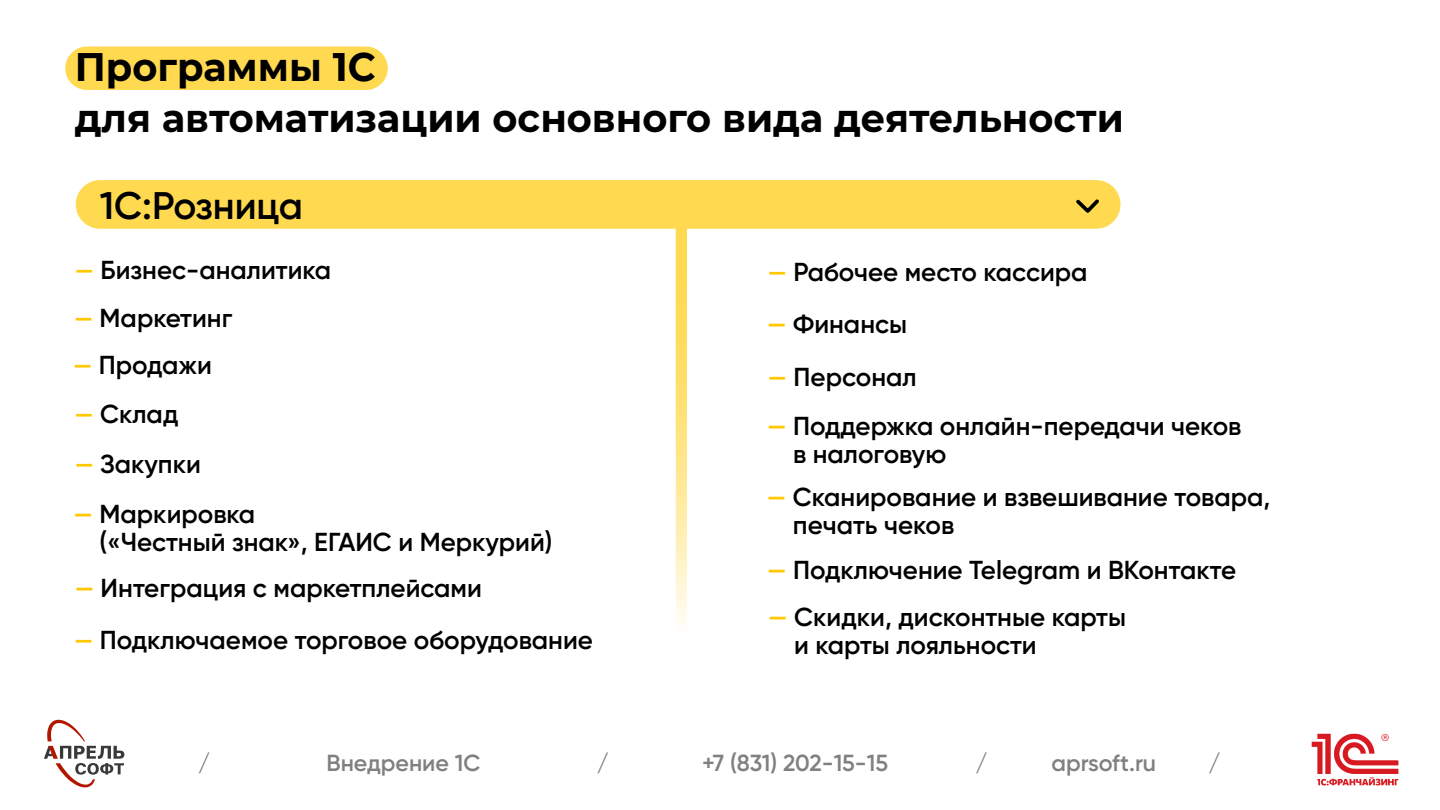
<style>
.page{position:relative;width:1440px;height:810px;background:#fff}
.page>*{position:absolute;margin:0;border:0;box-sizing:border-box;transform-origin:0 0}
.t1{font:700 39.75px/51.1px "Montserrat";color:#000;scale:.96 1}
.t2{font:600 38.4px "Gilroy";color:#000}
.t3{font:600 25.95px/28px "Gilroy";color:#000}
.t4{font:600 23.25px "Gilroy";color:#808080}
.s1{font-size:25.58px;color:#ffc800}
.s2{color:#ffc800}
</style>
<div class="page">
<svg style="left:44px;top:719px;width:80px;height:69px"></svg>
<img style="left:1311px;top:733px;width:88px;height:53px">
<div style="left:76px;top:180px;width:1045px;height:49px;background:#ffd94f;border-radius:24px"></div>
<svg style="left:1076px;top:199px;width:23px;height:14px"></svg>
<svg style="left:676px;top:219px;width:11px;height:425px;background:#ffe68c"></svg>
<div style="left:65px;top:46px;width:323px;height:44px;background:#ffd94f;border-radius:22px"></div>
<h1 class="t1" style="left:75px;top:39px;width:1094px">Программы 1С<br>для автоматизации основного вида деятельности</h1>
<h2 class="t2" style="left:100px;top:181px;width:205px">1С:Розница</h2>
<p class="t3" style="left:75px;top:256px;width:258px"><span class="s1">—</span> Бизнес-аналитика</p>
<p class="t3" style="left:74px;top:303px;width:160px"><span class="s1">—</span> Маркетинг</p>
<p class="t3" style="left:73px;top:351px;width:140px"><span class="s1">—</span> Продажи</p>
<p class="t3" style="left:74px;top:400px;width:106px"><span class="s1">—</span> Склад</p>
<p class="t3" style="left:75px;top:450px;width:128px"><span class="s1">—</span> Закупки</p>
<p class="t3" style="left:100px;top:499px;width:455px;text-indent:-26px"><span class="s2">—</span> Маркировка<br>(«Честный знак», ЕГАИС и Меркурий)</p>
<p class="t3" style="left:75px;top:574px;width:409px"><span class="s2">—</span> Интеграция с маркетплейсами</p>
<p class="t3" style="left:768px;top:257px;width:321px"><span class="s1">—</span> Рабочее место кассира</p>
<p class="t3" style="left:767px;top:310px;width:141px"><span class="s2">—</span> Финансы</p>
<p class="t3" style="left:768px;top:362px;width:150px"><span class="s1">—</span> Персонал</p>
<p class="t3" style="left:793px;top:412px;width:450px;text-indent:-26px"><span class="s2">—</span> Поддержка онлайн-передачи чеков в налоговую</p>
<p class="t3" style="left:793px;top:483px;width:479px;text-indent:-26px"><span class="s2">—</span> Сканирование и взвешивание товара, печать чеков</p>
<p class="t3" style="left:767px;top:556px;width:471px"><span class="s2">—</span> Подключение Telegram и ВКонтакте</p>
<p class="t3" style="left:768px;top:603px;width:359px"><span class="s2">—</span> Скидки, дисконтные карты</p>
<p class="t3" style="left:74px;top:625px;width:520px"><span class="s1">—</span> Подключаемое торговое оборудование</p>
<p class="t3" style="left:794px;top:631px;width:244px">и карты лояльности</p>
<p class="t4" style="left:198px;top:749px;width:14px">/</p>
<p class="t4" style="left:327px;top:749px;width:156px">Внедрение 1С</p>
<p class="t4" style="left:597px;top:749px;width:14px">/</p>
<p class="t4" style="left:702px;top:749px;width:188px">+7 (831) 202-15-15</p>
<p class="t4" style="left:975px;top:749px;width:14px">/</p>
<p class="t4" style="left:1052px;top:749px;width:106px">aprsoft.ru</p>
<p class="t4" style="left:1209px;top:749px;width:14px">/</p>
</div>
